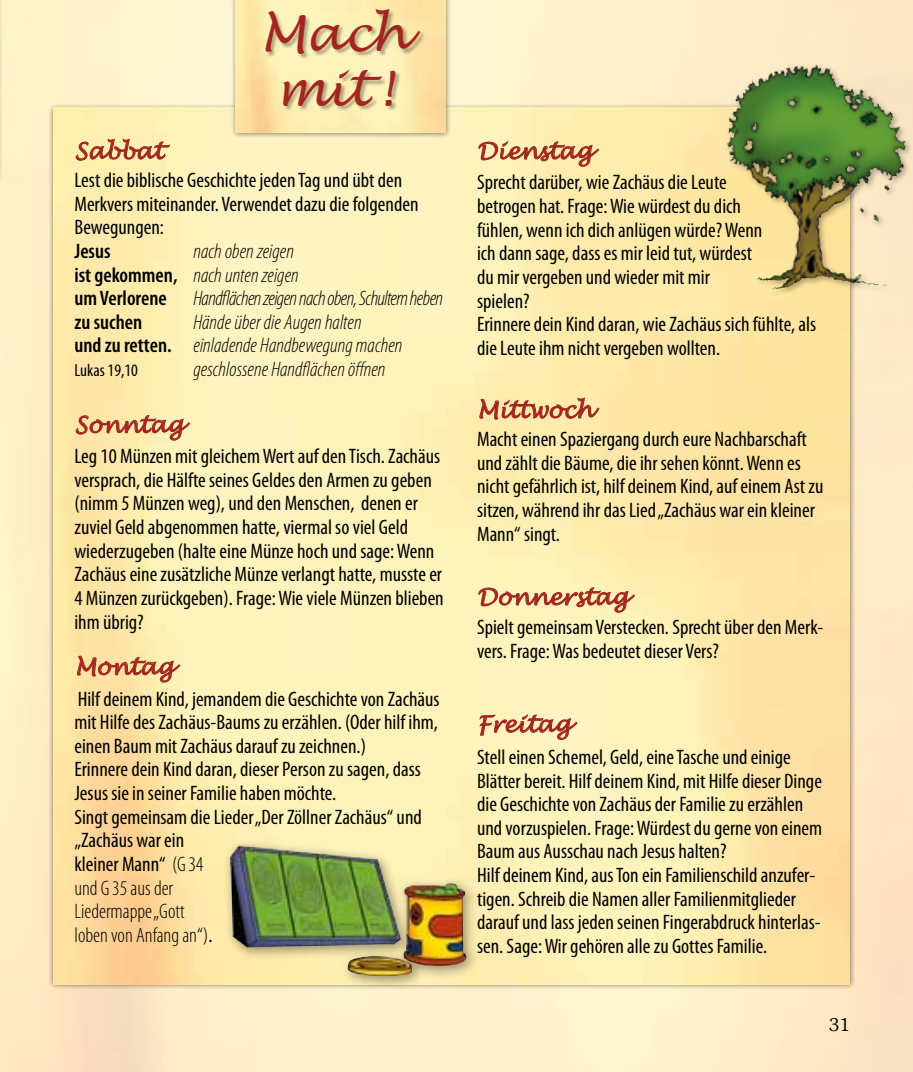
<style>
.page{position:relative;width:913px;height:1072px;background:#fff}
.page>*{position:absolute;margin:0;border:0;box-sizing:border-box;transform-origin:0 0}
.t1{font:italic 49px/54.2px "Lucida Handwriting";letter-spacing:-.01em;color:#a2261f}
.t2{font:italic 22.75px "Lucida Handwriting";color:#a2261f}
.t3{font:condensed 21px/23.6px "Myriad Pro";color:#000}
.t4{font:italic 300 condensed 21px/23.6px "Myriad Pro";color:#000}
.t5{font:italic 300 condensed 21px "Myriad Pro";letter-spacing:-.03em;color:#000}
.t6{font:600 condensed 21px "Myriad Pro";color:#000}
.t7{font:condensed 17.5px "Myriad Pro";color:#000}
.t8{font:300 17.5px "Souvenir";color:#000}
.s1{font-weight:600;font-style:normal}
.s2{font-weight:300}
</style>
<div class="page">
<div style="left:231px;top:0;width:220px;height:138px;background:#000;opacity:.5"></div>
<img style="left:236px;top:0;width:210px;height:133px">
<div style="left:221px;top:837px;width:257px;height:151px;background:#000;opacity:.4"></div>
<img style="left:230px;top:845px;width:109px;height:99px">
<div style="left:723px;top:59px;width:189px;height:236px;background:#000;opacity:.3"></div>
<img style="left:757px;top:64px;width:59px;height:18px">
<svg style="left:75px;top:137px;width:96px;height:24px;background:#e7c08f"></svg>
<svg style="left:478px;top:139px;width:122px;height:28px;background:#eac493"></svg>
<div style="left:266px;top:10px;width:160px;height:100px;background:#000;opacity:.3"></div>
<svg style="left:478px;top:587px;width:158px;height:26px;background:#e9c697"></svg>
<svg style="left:478px;top:712px;width:100px;height:28px;background:#eac79c"></svg>
<svg style="left:479px;top:396px;width:121px;height:24px;background:#e8bc8a"></svg>
<svg style="left:77px;top:653px;width:104px;height:30px;background:#ebc18e"></svg>
<svg style="left:75px;top:415px;width:116px;height:26px;background:#e9c090"></svg>
<h1 class="t1" style="left:260px;top:9px;width:149px">Mach mit!</h1>
<p class="t2" style="left:75px;top:137px;width:90px">Sabbat</p>
<p class="t2" style="left:477px;top:137px;width:117px">Dienstag</p>
<p class="t3" style="left:74px;top:168px;width:346px">Lest die biblische Geschichte jeden Tag und übt den<br>Merkvers miteinander. Verwendet dazu die folgenden<br>Bewegungen:</p>
<p class="t6" style="left:74px;top:238px;width:38px">Jesus</p>
<p class="t4" style="left:74px;top:239px;width:226px;text-indent:119px">nach oben zeigen <span class="s1">ist gekommen,</span> nach unten zeigen <span class="s1">um Verlorene</span></p>
<p class="t5" style="left:193px;top:286px;width:251px">Handflächen zeigen nach oben, Schultern heben</p>
<p class="t6" style="left:74px;top:309px;width:69px">zu suchen</p>
<p class="t4" style="left:74px;top:310px;width:330px;text-indent:119px">Hände über die Augen halten<br><span class="s1">und zu retten.</span> einladende Handbewegung machen</p>
<p class="t7" style="left:74px;top:360px;width:65px">Lukas 19,10</p>
<p class="t4" style="left:193px;top:357px;width:193px">geschlossene Handflächen öffnen</p>
<p class="t2" style="left:75px;top:411px;width:110px">Sonntag</p>
<p class="t3" style="left:74px;top:444px;width:371px">Leg 10 Münzen mit gleichem Wert auf den Tisch. Zachäus versprach, die Hälfte seines Geldes den Armen zu geben (nimm 5 Münzen weg), und den Menschen, denen er zuviel Geld abgenommen hatte, viermal so viel Geld wiederzugeben (halte eine Münze hoch und sage: Wenn Zachäus eine zusätzliche Münze verlangt hatte, musste er 4 Münzen zurückgeben). Frage: Wie viele Münzen blieben ihm übrig?</p>
<p class="t2" style="left:75px;top:652px;width:101px">Montag</p>
<p class="t3" style="left:74px;top:686px;width:367px">Hilf deinem Kind, jemandem die Geschichte von Zachäus mit Hilfe des Zachäus-Baums zu erzählen. (Oder hilf ihm, einen Baum mit Zachäus darauf zu zeichnen.)<br>Erinnere dein Kind daran, dieser Person zu sagen, dass Jesus sie in seiner Familie haben möchte.<br>Singt gemeinsam die Lieder „Der Zöllner Zachäus“ und „Zachäus war ein<br>kleiner Mann“ <span class="s2">(G 34<br>und G 35 aus der<br>Liedermappe „Gott<br>loben von Anfang an“)</span>.</p>
<p class="t3" style="left:477px;top:170px;width:341px">Sprecht darüber, wie Zachäus die Leute<br>betrogen hat. Frage: Wie würdest du dich<br>fühlen, wenn ich dich anlügen würde? Wenn<br>ich dann sage, dass es mir leid tut, würdest<br>du mir vergeben und wieder mit mir<br>spielen?<br>Erinnere dein Kind daran, wie Zachäus sich fühlte, als die Leute ihm nicht vergeben wollten.</p>
<p class="t2" style="left:477px;top:396px;width:117px">Mittwoch</p>
<p class="t3" style="left:477px;top:427px;width:348px">Macht einen Spaziergang durch eure Nachbarschaft und zählt die Bäume, die ihr sehen könnt. Wenn es nicht gefährlich ist, hilf deinem Kind, auf einem Ast zu sitzen, während ihr das Lied „Zachäus war ein kleiner Mann“ singt.</p>
<p class="t2" style="left:477px;top:583px;width:153px">Donnerstag</p>
<p class="t3" style="left:477px;top:615px;width:348px">Spielt gemeinsam Verstecken. Sprecht über den Merk&shy;vers. Frage: Was bedeutet dieser Vers?</p>
<p class="t2" style="left:477px;top:710px;width:95px">Freitag</p>
<p class="t3" style="left:477px;top:745px;width:347px">Stell einen Schemel, Geld, eine Tasche und einige Blätter bereit. Hilf deinem Kind, mit Hilfe dieser Dinge die Geschichte von Zachäus der Familie zu erzählen und vorzuspielen. Frage: Würdest du gerne von einem Baum aus Ausschau nach Jesus halten?<br>Hilf deinem Kind, aus Ton ein Familienschild anzufer&shy;tigen. Schreib die Namen aller Familienmitglieder darauf und lass jeden seinen Fingerabdruck hinterlas&shy;sen. Sage: Wir gehören alle zu Gottes Familie.</p>
<p class="t8" style="left:829px;top:1014px;width:22px">31</p>
</div>
